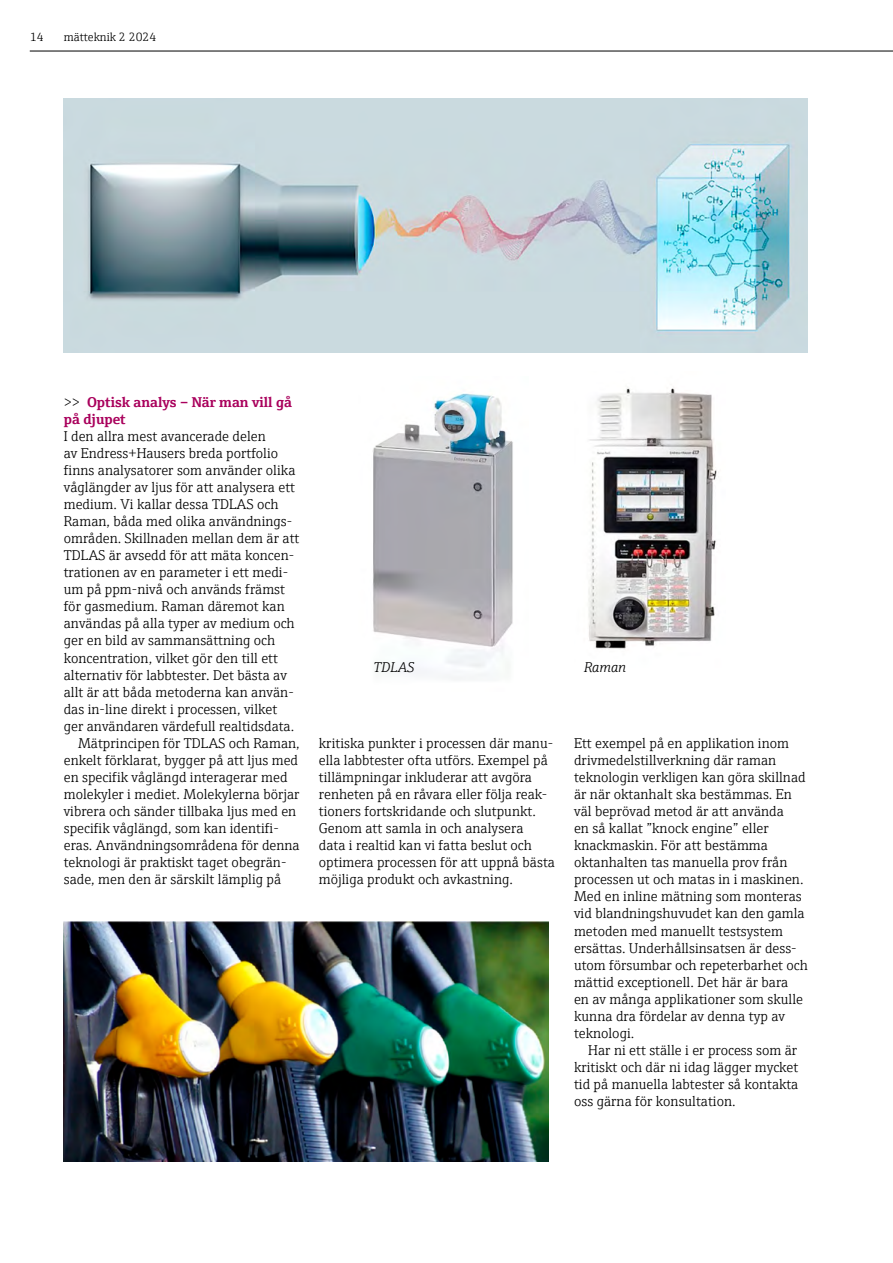
<style>
.page{position:relative;width:893px;height:1263px;background:#fff}
.page>*{position:absolute;margin:0;border:0;box-sizing:border-box;transform-origin:0 0}
.t1{font:300 14.25px/17px "E+H Serif";color:#000}
.t2{font:700 14.25px/17.1px "E+H Serif";color:#a9005c}
.t3{font:italic 300 14.25px "E+H Serif";color:#000}
.t4{font:300 12px "E+H Serif";color:#000}
.s1{font-weight:300;color:#000}
</style>
<div class="page">
<hr style="left:30px;top:51px;width:863px;height:1px;background:#000">
<img style="left:64px;top:99px;width:744px;height:253px">
<img style="left:64px;top:922px;width:484px;height:240px">
<img style="left:588px;top:387px;width:131px;height:262px">
<img style="left:373px;top:393px;width:140px;height:287px">
<p class="t4" style="left:30px;top:29px;width:15px">14</p>
<p class="t4" style="left:64px;top:29px;width:94px">mätteknik 2 2024</p>
<p class="t2" style="left:64px;top:393px;width:230px"><span class="s1">&gt;&gt;</span> Optisk analys – När man vill gå på djupet</p>
<p class="t1" style="left:64px;top:427px;width:204px">I den allra mest avancerade delen</p>
<p class="t1" style="left:64px;top:444px;width:216px">av Endress+Hausers breda portfolio</p>
<p class="t1" style="left:64px;top:461px;width:233px">finns analysatorer som använder olika</p>
<p class="t1" style="left:64px;top:478px;width:233px">våglängder av ljus för att analysera ett</p>
<p class="t1" style="left:64px;top:495px;width:216px">medium. Vi kallar dessa TDLAS och</p>
<p class="t1" style="left:64px;top:512px;width:228px">Raman, båda med olika användnings-</p>
<p class="t1" style="left:64px;top:529px;width:237px">områden. Skillnaden mellan dem är att</p>
<p class="t1" style="left:64px;top:546px;width:232px">TDLAS är avsedd för att mäta koncen-</p>
<p class="t1" style="left:64px;top:563px;width:226px">trationen av en parameter i ett medi-</p>
<p class="t1" style="left:64px;top:580px;width:223px">um på ppm-nivå och används främst</p>
<p class="t1" style="left:64px;top:597px;width:222px">för gasmedium. Raman däremot kan</p>
<p class="t1" style="left:64px;top:614px;width:232px">användas på alla typer av medium och</p>
<p class="t1" style="left:64px;top:631px;width:213px">ger en bild av sammansättning och</p>
<p class="t1" style="left:64px;top:648px;width:216px">koncentration, vilket gör den till ett</p>
<p class="t1" style="left:64px;top:665px;width:225px">alternativ för labbtester. Det bästa av</p>
<p class="t1" style="left:64px;top:682px;width:231px">allt är att båda metoderna kan använ-</p>
<p class="t1" style="left:64px;top:699px;width:215px">das in-line direkt i processen, vilket</p>
<p class="t1" style="left:64px;top:716px;width:232px">ger användaren värdefull realtidsdata.</p>
<p class="t1" style="left:78px;top:733px;width:223px">Mätprincipen för TDLAS och Raman,</p>
<p class="t1" style="left:64px;top:750px;width:236px">enkelt förklarat, bygger på att ljus med</p>
<p class="t1" style="left:64px;top:767px;width:225px">en specifik våglängd interagerar med</p>
<p class="t1" style="left:64px;top:784px;width:237px">molekyler i mediet. Molekylerna börjar</p>
<p class="t1" style="left:64px;top:801px;width:234px">vibrera och sänder tillbaka ljus med en</p>
<p class="t1" style="left:64px;top:818px;width:217px">specifik våglängd, som kan identifi-</p>
<p class="t1" style="left:64px;top:835px;width:237px">eras. Användningsområdena för denna</p>
<p class="t1" style="left:64px;top:852px;width:224px">teknologi är praktiskt taget obegrän-</p>
<p class="t1" style="left:64px;top:869px;width:219px">sade, men den är särskilt lämplig på</p>
<p class="t3" style="left:374px;top:657px;width:42px">TDLAS</p>
<p class="t3" style="left:584px;top:657px;width:44px">Raman</p>
<p class="t1" style="left:319px;top:734px;width:237px">kritiska punkter i processen där manu&shy;ella labbtester ofta utförs. Exempel på tillämpningar inkluderar att avgöra renheten på en råvara eller följa reak&shy;tioners fortskridande och slutpunkt.<br>Genom att samla in och analysera<br>data i realtid kan vi fatta beslut och optimera processen för att uppnå bästa möjliga produkt och avkastning.</p>
<p class="t1" style="left:574px;top:734px;width:235px">Ett exempel på en applikation inom drivmedelstillverkning där raman teknologin verkligen kan göra skillnad är när oktanhalt ska bestämmas. En väl beprövad metod är att använda<br>en så kallat ”knock engine” eller knackmaskin. För att bestämma oktanhalten tas manuella prov från processen ut och matas in i maskinen.<br>Med en inline mätning som monteras vid blandningshuvudet kan den gamla metoden med manuellt testsystem ersättas. Underhållsinsatsen är dess&shy;utom försumbar och repeterbarhet och mättid exceptionell. Det här är bara<br>en av många applikationer som skulle kunna dra fördelar av denna typ av teknologi.</p>
<p class="t1" style="left:574px;top:1040px;width:226px;text-align:justify;text-indent:14px">Har ni ett ställe i er process som är kritiskt och där ni idag lägger mycket tid på manuella labtester så kontakta oss gärna för konsultation.</p>
</div>
